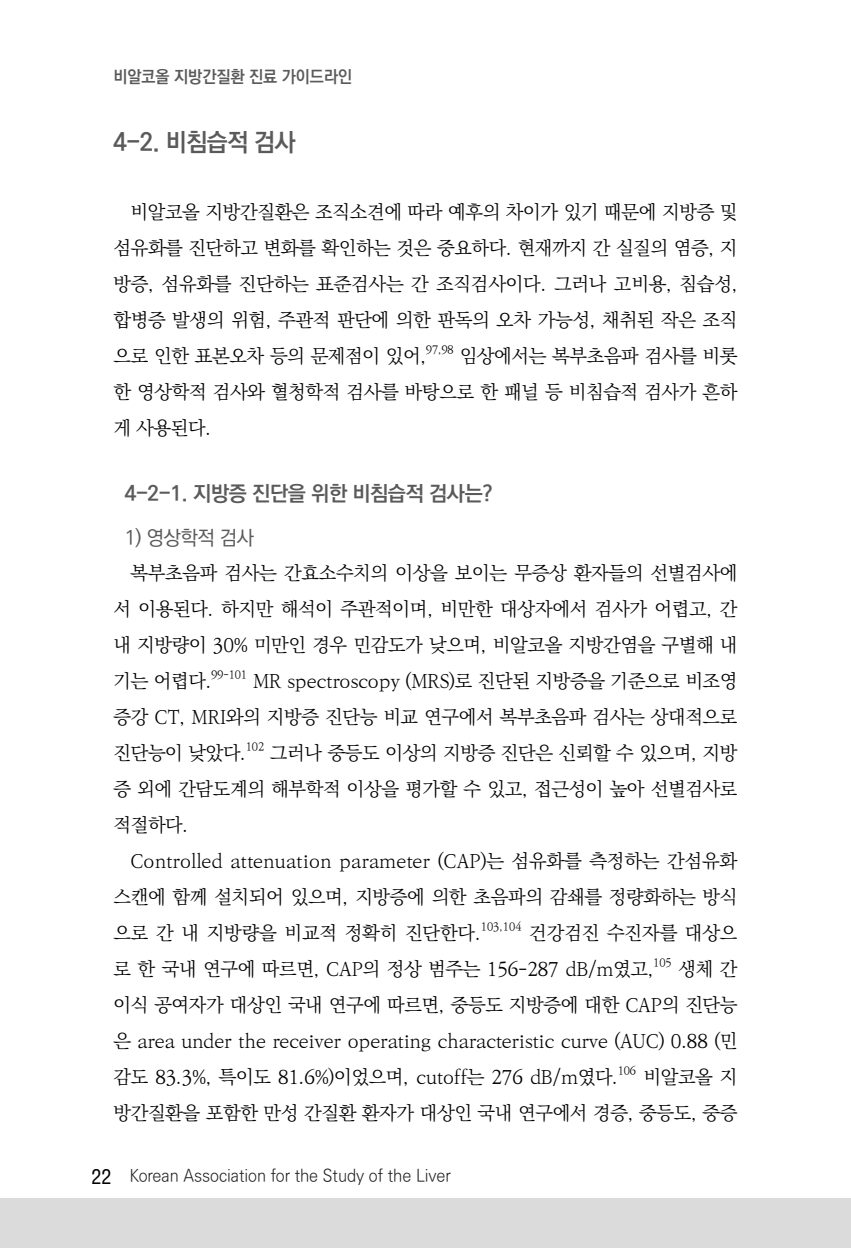
<style>
.page{position:relative;width:851px;height:1248px;background:#fff}
.page>*{position:absolute;margin:0;border:0;box-sizing:border-box;transform-origin:0 0}
.t1{font:700 25px "Ko Pub Dotum";letter-spacing:-.02em;color:#5a5a5a;scale:.96 1}
.t2{font:700 21px "Ko Pub Dotum";letter-spacing:-.02em;color:#5a5a5a}
.t3{font:500 20px "Ko Pub Dotum";letter-spacing:-.02em;color:#5a5a5a}
.t4{font:300 19px/36px "Ko Pub Batang";letter-spacing:-.02em;color:#000;text-align:justify}
.t5{font:300 17px "Ko Pub Dotum";letter-spacing:-.005em;color:#202020;scale:.95 1}
.t6{font:700 17px "Ko Pub Dotum";letter-spacing:-.005em;color:#5a5a5a;scale:.95 1}
.t7{font:300 11px "Ko Pub Batang";letter-spacing:-.02em;color:#000}
.s1{font-family:"Helvetica";font-weight:400;font-stretch:condensed;font-size:20px;color:#000}
</style>
<div class="page">
<hr style="left:850px;top:1198px;width:1px;height:49px;background:#dbdbdb">
<div style="left:0;top:1198px;width:850px;height:49px;background:#dbdbdb"></div>
<p class="t6" style="left:113px;top:68px;width:253px">비알코올 지방간질환 진료 가이드라인</p>
<h1 class="t1" style="left:113px;top:130px;width:191px">4-2. 비침습적 검사</h1>
<p class="t4" style="left:113px;top:194px;width:625px;text-indent:17px">비알코올 지방간질환은 조직소견에 따라 예후의 차이가 있기 때문에 지방증 및 섬유화를 진단하고 변화를 확인하는 것은 중요하다. 현재까지 간 실질의 염증, 지 방증, 섬유화를 진단하는 표준검사는 간 조직검사이다. 그러나 고비용, 침습성, 합병증 발생의 위험, 주관적 판단에 의한 판독의 오차 가능성, 채취된 작은 조직 으로 인한 표본오차 등의 문제점이 있어,</p>
<p class="t7" style="left:426px;top:344px;width:29px">97,98</p>
<p class="t4" style="left:113px;top:338px;width:625px;text-indent:346px">임상에서는 복부초음파 검사를 비롯 한 영상학적 검사와 혈청학적 검사를 바탕으로 한 패널 등 비침습적 검사가 흔하 게 사용된다.</p>
<p class="t2" style="left:125px;top:482px;width:369px">4-2-1. 지방증 진단을 위한 비침습적 검사는?</p>
<p class="t3" style="left:125px;top:527px;width:131px">1) 영상학적 검사</p>
<p class="t4" style="left:113px;top:555px;width:625px;text-indent:17px">복부초음파 검사는 간효소수치의 이상을 보이는 무증상 환자들의 선별검사에 서 이용된다. 하지만 해석이 주관적이며, 비만한 대상자에서 검사가 어렵고, 간 내 지방량이 30% 미만인 경우 민감도가 낮으며, 비알코올 지방간염을 구별해 내 기는 어렵다.</p>
<p class="t7" style="left:211px;top:669px;width:37px">99-101</p>
<p class="t4" style="left:113px;top:663px;width:625px;text-indent:139px">MR spectroscopy (MRS)로 진단된 지방증을 기준으로 비조영 증강 CT, MRI와의 지방증 진단능 비교 연구에서 복부초음파 검사는 상대적으로 진단능이 낮았다.</p>
<p class="t7" style="left:246px;top:741px;width:20px">102</p>
<p class="t4" style="left:113px;top:735px;width:625px;text-indent:156px">그러나 중등도 이상의 지방증 진단은 신뢰할 수 있으며, 지방 증 외에 간담도계의 해부학적 이상을 평가할 수 있고, 접근성이 높아 선별검사로 적절하다.</p>
<p class="t4" style="left:113px;top:843px;width:625px;text-indent:17px">Controlled attenuation parameter (CAP)는 섬유화를 측정하는 간섬유화 스캔에 함께 설치되어 있으며, 지방증에 의한 초음파의 감쇄를 정량화하는 방식 으로 간 내 지방량을 비교적 정확히 진단한다.</p>
<p class="t7" style="left:481px;top:921px;width:42px">103,104</p>
<p class="t4" style="left:113px;top:915px;width:625px;text-indent:416px">건강검진 수진자를 대상으 로 한 국내 연구에 따르면, CAP의 정상 범주는 156-287 dB/m였고,</p>
<p class="t7" style="left:653px;top:957px;width:20px">105</p>
<p class="t4" style="left:113px;top:951px;width:625px;text-indent:565px">생체 간 이식 공여자가 대상인 국내 연구에 따르면, 중등도 지방증에 대한 CAP의 진단능 은 area under the receiver operating characteristic curve (AUC) 0.88 (민 감도 83.3%, 특이도 81.6%)이었으며, cutoff는 276 dB/m였다.</p>
<p class="t7" style="left:617px;top:1065px;width:20px">106</p>
<p class="t4" style="left:113px;top:1059px;width:625px;text-align:right">비알코올 지<br>방간질환을 포함한 만성 간질환 환자가 대상인 국내 연구에서 경증, 중등도, 중증</p>
<p class="t5" style="left:91px;top:1166px;width:380px"><span class="s1">22</span> Korean Association for the Study of the Liver</p>
</div>
